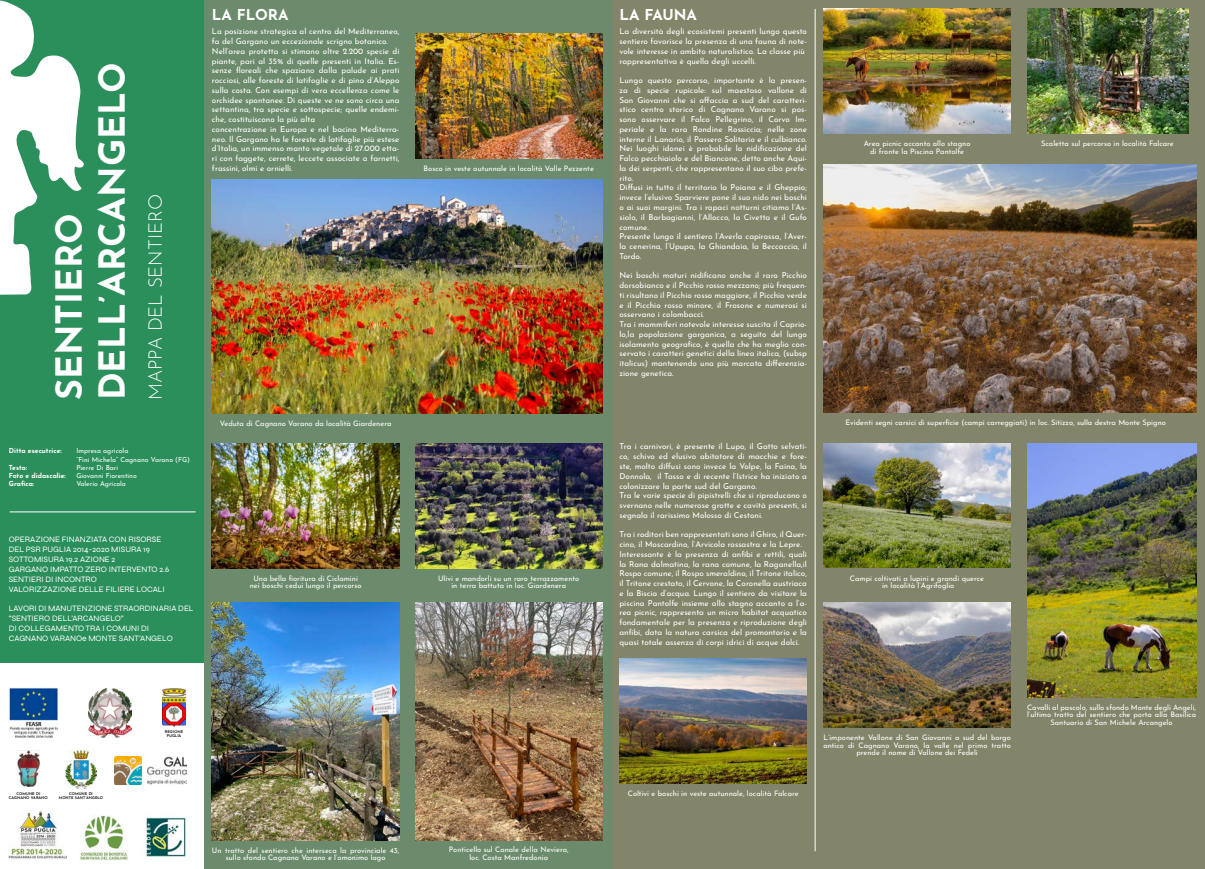
<style>
.page{position:relative;width:1205px;height:869px;background:#fff}
.page>*{position:absolute;margin:0;border:0;box-sizing:border-box;transform-origin:0 0}
.t1{font:700 35.88px/43px "Josefin Sans";color:#fff}
.t2{font:300 18.75px "Josefin Sans";color:#fff}
.t3{font:700 15px "Josefin Sans";color:#fff}
.t4{font:8.25px/9.9px "Syne";color:#fff}
.t5{font:8.12px/9.8px "Josefin Sans";color:#fff}
.t6{font:7.5px/7.5px "Josefin Sans";color:#fff;text-align:center}
.t7{font:6.88px/8.2px "Josefin Sans";color:#fff}
.t8{font:700 6.88px "Josefin Sans";color:#fff}
.t9{font:600 3.88px/4.6px "Josefin Sans";color:#000;text-align:center}
</style>
<div class="page">
<div style="left:0;top:0;width:1205px;height:868px;background:#2b8f5c"></div>
<div style="left:611px;top:0;width:594px;height:868px;background:#828569"></div>
<div style="left:204px;top:0;width:407px;height:868px;background:#6c8b6c"></div>
<svg style="left:0;top:0;width:84px;height:295px"></svg>
<img style="left:212px;top:180px;width:390px;height:233px">
<div style="left:0;top:663px;width:204px;height:205px;background:#fff"></div>
<hr style="left:815px;top:9px;width:1px;height:841px;background:#fff">
<hr style="left:10px;top:511px;width:186px;height:1px;background:#fff">
<img style="left:65px;top:750px;width:32px;height:38px">
<img style="left:163px;top:688px;width:22px;height:38px">
<img style="left:9px;top:687px;width:50px;height:50px">
<img style="left:89px;top:688px;width:43px;height:49px">
<img style="left:146px;top:817px;width:40px;height:41px">
<img style="left:9px;top:810px;width:57px;height:49px">
<img style="left:114px;top:756px;width:72px;height:28px">
<img style="left:17px;top:750px;width:23px;height:35px">
<img style="left:79px;top:814px;width:50px;height:45px">
<img style="left:415px;top:33px;width:187px;height:125px">
<img style="left:619px;top:658px;width:188px;height:125px">
<img style="left:823px;top:443px;width:188px;height:124px">
<img style="left:415px;top:443px;width:187px;height:125px">
<img style="left:823px;top:9px;width:188px;height:125px">
<img style="left:1027px;top:9px;width:161px;height:125px">
<img style="left:212px;top:443px;width:187px;height:125px">
<img style="left:823px;top:602px;width:188px;height:125px">
<img style="left:1027px;top:443px;width:169px;height:254px">
<img style="left:212px;top:602px;width:187px;height:237px">
<img style="left:415px;top:602px;width:187px;height:237px">
<img style="left:823px;top:164px;width:373px;height:249px">
<h1 class="t1" style="left:42px;top:400px;width:339px;rotate:-90deg">SENTIERO<br>DELL’ARCANGELO</h1>
<h2 class="t2" style="left:141px;top:400px;width:207px;rotate:-90deg">MAPPA DEL SENTIERO</h2>
<p class="t8" style="left:9px;top:444px;width:54px">Ditta esecutrice:</p>
<p class="t7" style="left:76px;top:446px;width:115px">Impresa agricola<br>“Fini Michela” Cagnano Varano (FG)</p>
<p class="t8" style="left:9px;top:461px;width:20px">Testo:</p>
<p class="t7" style="left:76px;top:462px;width:43px">Pierre Di Bari</p>
<p class="t8" style="left:9px;top:469px;width:58px">Foto e didascalie:</p>
<p class="t7" style="left:76px;top:470px;width:62px">Giovanni Fiorentino</p>
<p class="t8" style="left:9px;top:477px;width:27px">Grafica:</p>
<p class="t7" style="left:76px;top:479px;width:51px">Valerio Agricola</p>
<p class="t4" style="left:9px;top:534px;width:162px">OPERAZIONE FINANZIATA CON RISORSE<br>DEL PSR PUGLIA 2014-2020 MISURA 19<br>SOTTOMISURA 19.2 AZIONE 2<br>GARGANO IMPATTO ZERO INTERVENTO 2.6<br>SENTIERI DI INCONTRO<br>VALORIZZAZIONE DELLE FILIERE LOCALI</p>
<p class="t4" style="left:9px;top:603px;width:186px">LAVORI DI MANUTENZIONE STRAORDINARIA DEL “SENTIERO DELL’ARCANGELO”<br>DI COLLEGAMENTO TRA I COMUNI DI<br>CAGNANO VARANOe MONTE SANT’ANGELO</p>
<h3 class="t3" style="left:212px;top:1px;width:78px">LA FLORA</h3>
<p class="t5" style="left:212px;top:26px;width:189px">La posizione strategica al centro del Mediterraneo, fa del Gargano un eccezionale scrigno botanico.<br>Nell’area protetta si stimano oltre 2.200 specie di piante, pari al 35% di quelle presenti in Italia. Es&shy;senze floreali che spaziano dalla palude ai prati rocciosi, alle foreste di latifoglie e di pino d’Aleppo sulla costa. Con esempi di vera eccellenza come le orchidee spontanee. Di queste ve ne sono circa una settantina, tra specie e sottospecie; quelle endemi&shy;che, costituiscono la più alta<br>concentrazione in Europa e nel bacino Mediterra&shy;neo. Il Gargano ha le foreste di latifoglie più estese d’Italia, un immenso manto vegetale di 27.000 etta&shy;ri con faggete, cerrete, leccete associate a farnetti, frassini, olmi e ornielli.</p>
<p class="t6" style="left:424px;top:163px;width:172px">Bosco in veste autunnale in località Valle Pezzente</p>
<h3 class="t3" style="left:619px;top:1px;width:79px">LA FAUNA</h3>
<p class="t5" style="left:619px;top:26px;width:189px">La diversità degli ecosistemi presenti lungo questo sentiero favorisce la presenza di una fauna di note&shy;vole interesse in ambito naturalistico. La classe più rappresentativa è quella degli uccelli.</p>
<p class="t5" style="left:619px;top:74px;width:189px">Lungo questo percorso, importante è la presen&shy;za di specie rupicole: sul maestoso vallone di San Giovanni che si affaccia a sud del caratteri&shy;stico centro storico di Cagnano Varano si pos&shy;sono osservare il Falco Pellegrino, il Corvo Im&shy;periale e la rara Rondine Rossiccia; nelle zone interne il Lanario, il Passero Solitario e il culbianco.<br>Nei luoghi idonei è probabile la nidificazione del Falco pecchiaiolo e del Biancone, detto anche Aqui&shy;la dei serpenti, che rappresentano il suo cibo prefe&shy;rito.<br>Diffusi in tutto il territorio la Poiana e il Gheppio; invece l’elusivo Sparviere pone il suo nido nei boschi o ai suoi margini. Tra i rapaci notturni citiamo l’As&shy;siolo, il Barbagianni, l’Allocco, la Civetta e il Gufo comune.<br>Presente lungo il sentiero l’Averla capirossa, l’Aver&shy;la cenerina, l’Upupa, la Ghiandaia, la Beccaccia, il Tordo.</p>
<p class="t5" style="left:619px;top:269px;width:189px">Nei boschi maturi nidificano anche il raro Picchio dorsobianco e il Picchio rosso mezzano; più frequen&shy;ti risultano il Picchio rosso maggiore, il Picchio verde e il Picchio rosso minore, il Frosone e numerosi si osservano i colombacci.<br>Tra i mammiferi notevole interesse suscita il Caprio&shy;lo,la popolazione garganica, a seguito del lungo isolamento geografico, è quella che ha meglio con&shy;servato i caratteri genetici della linea italica, (subsp italicus) mantenendo una più marcata differenzia&shy;zione genetica.</p>
<p class="t6" style="left:864px;top:139px;width:108px">Area picnic accanto allo stagno di fronte la Piscina Pantolfe</p>
<p class="t6" style="left:1041px;top:139px;width:134px">Scaletta sul percorso in località Falcare</p>
<p class="t6" style="left:220px;top:418px;width:173px">Veduta di Cagnano Varano da località Giardenera</p>
<p class="t6" style="left:845px;top:418px;width:322px">Evidenti segni carsici di superficie (campi carreggiati) in loc. Sitizzo, sulla destra Monte Spigno</p>
<p class="t6" style="left:250px;top:573px;width:113px">Una bella fioritura di Ciclamini nei boschi cedui lungo il percorso</p>
<p class="t6" style="left:438px;top:573px;width:143px">Ulivi e mandorli su un raro terrazzamento in terra battuta in loc. Giardenera</p>
<p class="t5" style="left:619px;top:440px;width:189px">Tra i carnivori, è presente il Lupo, il Gatto selvati&shy;co, schivo ed elusivo abitatore di macchie e fore&shy;ste, molto diffusi sono invece la Volpe, la Faina, la Donnola, il Tasso e di recente l’Istrice ha iniziato a colonizzare la parte sud del Gargano.<br>Tra le varie specie di pipistrelli che si riproducono o svernano nelle numerose grotte e cavità presenti, si segnala il rarissimo Molosso di Cestoni.</p>
<p class="t5" style="left:619px;top:528px;width:189px">Tra i roditori ben rappresentati sono il Ghiro, il Quer&shy;cino, il Moscardino, l’Arvicola rossastra e la Lepre.<br>Interessante è la presenza di anfibi e rettili, quali la Rana dalmatina, la rana comune, la Raganella,il Rospo comune, il Rospo smeraldino, il Tritone italico, il Tritone crestato, il Cervone, la Coronella austriaca e la Biscia d’acqua. Lungo il sentiero da visitare la piscina Pantolfe insieme allo stagno accanto a l’a&shy;rea picnic, rappresenta un micro habitat acquatico fondamentale per la presenza e riproduzione degli anfibi, data la natura carsica del promontorio e la quasi totale assenza di corpi idrici di acque dolci.</p>
<p class="t6" style="left:850px;top:573px;width:136px">Campi coltivati a lupini e grandi querce in località l’Agrifoglio</p>
<p class="t9" style="left:9px;top:790px;width:40px">COMUNE DI<br>CAGNANO VARANO</p>
<p class="t9" style="left:59px;top:790px;width:46px">COMUNE DI<br>MONTE SANT’ANGELO</p>
<p class="t9" style="left:165px;top:728px;width:20px">REGIONE<br>PUGLIA</p>
<p class="t6" style="left:212px;top:844px;width:189px">Un tratto del sentiero che interseca la provinciale 43, sullo sfondo Cagnano Varano e l’omonimo lago</p>
<p class="t6" style="left:449px;top:844px;width:121px">Ponticello sul Canale della Neviera, loc. Costa Manfredonia</p>
<p class="t6" style="left:628px;top:788px;width:172px">Coltivi e boschi in veste autunnale, località Falcare</p>
<p class="t6" style="left:823px;top:732px;width:189px">L’imponente Vallone di San Giovanni a sud del borgo antico di Cagnano Varano, la valle nel primo tratto prende il nome di Vallone dei Fedeli</p>
<p class="t6" style="left:1027px;top:702px;width:171px">Cavalli al pascolo, sullo sfondo Monte degli Angeli, l’ultimo tratto del sentiero che porta alla Basilica<br>Santuario di San Michele Arcangelo</p>
</div>
